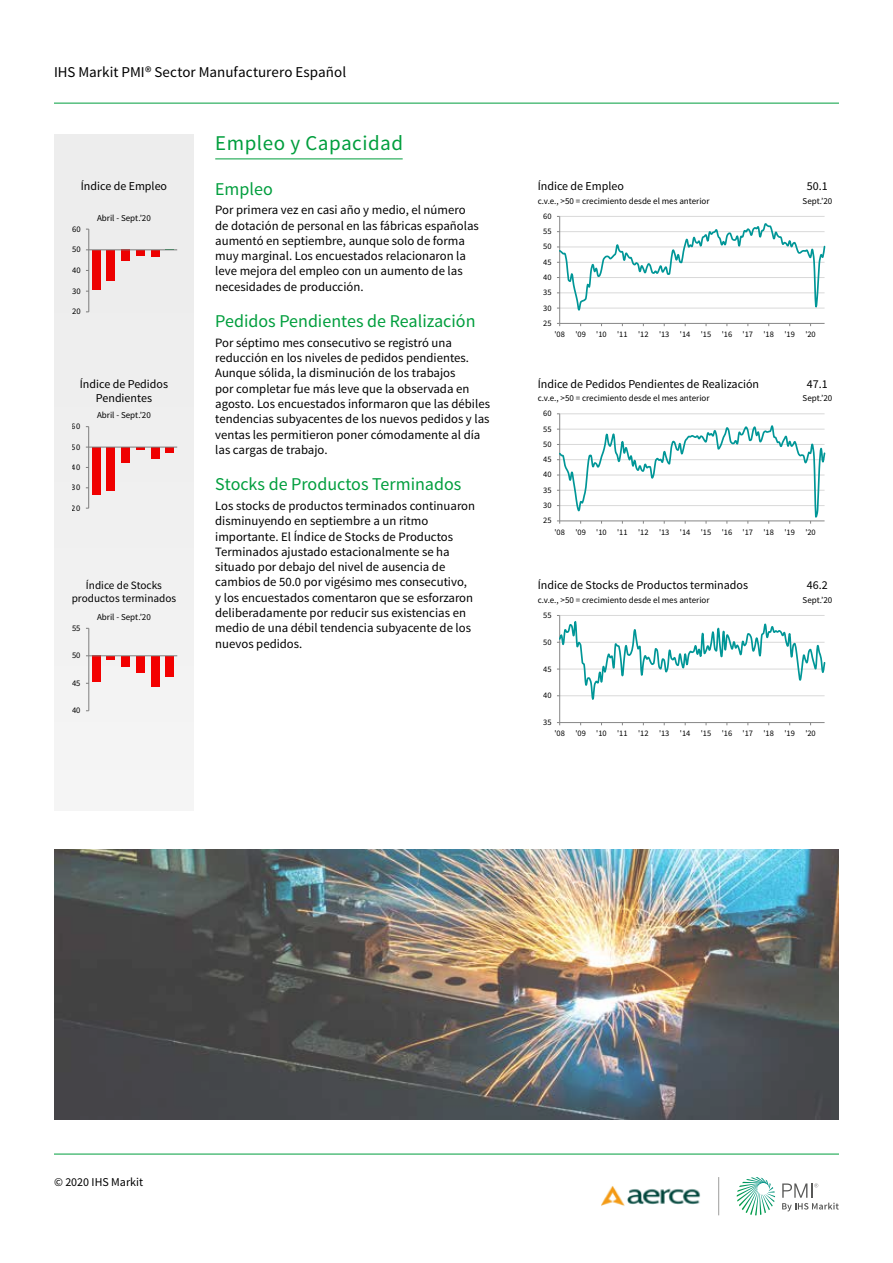
<style>
.page{position:relative;width:893px;height:1263px;background:#fff}
.page>*{position:absolute;margin:0;border:0;box-sizing:border-box;transform-origin:0 0}
.t1{font:21px "Source Sans Pro";letter-spacing:.025em;color:#009e3d}
.t2{font:18px "Source Sans Pro";color:#009e3d}
.t3{font:15px "Source Sans Pro";color:#000}
.t4{font:12.75px/15.3px "Source Sans Pro";color:#000}
.t5{font:12px/14.4px "Source Sans Pro";color:#000;text-align:center}
.t6{font:11.25px/13.5px "Source Sans Pro";color:#000;text-align:center}
.t7{font:9px "Source Sans Pro";color:#000}
.t8{font:8.55px "Source Sans Pro";letter-spacing:.005em;color:#000}
.t9{font:8.4px "Source Sans Pro";letter-spacing:-.005em;color:#000}
</style>
<div class="page">
<hr style="left:54px;top:103px;width:785px;height:1px;background:#009e3d">
<svg style="left:737px;top:1177px;width:38px;height:38px"></svg>
<svg style="left:782px;top:1183px;width:57px;height:28px"></svg>
<hr style="left:54px;top:1154px;width:785px;height:1px;background:#009e3d">
<img style="left:602px;top:1186px;width:99px;height:20px">
<hr style="left:718px;top:1177px;width:1px;height:38px;background:#9d9d9c">
<div style="left:54px;top:134px;width:140px;height:677px;background:#ededed"></div>
<hr style="left:215px;top:159px;width:188px;height:1px;background:#009e3d">
<hr style="left:559px;top:216px;width:1px;height:107px;background:#868686">
<hr style="left:560px;top:323px;width:264px;height:1px;background:#868686">
<svg style="left:557px;top:216px;width:268px;height:96px"></svg>
<div style="left:92px;top:250px;width:8px;height:39px;background:#ed0000"></div>
<div style="left:107px;top:250px;width:8px;height:30px;background:#ed0000"></div>
<div style="left:122px;top:250px;width:8px;height:11px;background:#ed0000"></div>
<div style="left:136px;top:250px;width:9px;height:5px;background:#ed0000"></div>
<div style="left:151px;top:250px;width:8px;height:7px;background:#ed0000"></div>
<hr style="left:89px;top:229px;width:1px;height:83px;background:#868686">
<hr style="left:89px;top:250px;width:88px;height:1px;background:#868686">
<hr style="left:560px;top:413px;width:264px;height:1px;background:#d9d9d9">
<hr style="left:559px;top:414px;width:1px;height:107px;background:#868686">
<svg style="left:557px;top:425px;width:268px;height:99px"></svg>
<div style="left:92px;top:447px;width:8px;height:48px;background:#ef0000"></div>
<div style="left:107px;top:447px;width:8px;height:44px;background:#ef0000"></div>
<div style="left:121px;top:447px;width:9px;height:16px;background:#ef0000"></div>
<svg style="left:136px;top:448px;width:8px;height:2px"></svg>
<div style="left:151px;top:447px;width:8px;height:11px;background:#ef0000"></div>
<div style="left:166px;top:447px;width:8px;height:6px;background:#ef0000"></div>
<hr style="left:88px;top:427px;width:1px;height:81px;background:#868686">
<hr style="left:89px;top:447px;width:88px;height:1px;background:#868686">
<hr style="left:559px;top:615px;width:1px;height:107px;background:#868686">
<hr style="left:560px;top:722px;width:264px;height:1px;background:#868686">
<svg style="left:557px;top:615px;width:268px;height:87px"></svg>
<div style="left:92px;top:656px;width:8px;height:26px;background:#f30000"></div>
<svg style="left:107px;top:656px;width:8px;height:4px"></svg>
<div style="left:122px;top:656px;width:8px;height:10px;background:#f20000"></div>
<div style="left:136px;top:656px;width:8px;height:16px;background:#f20000"></div>
<div style="left:151px;top:656px;width:8px;height:30px;background:#f30000"></div>
<div style="left:166px;top:656px;width:8px;height:21px;background:#f30000"></div>
<hr style="left:89px;top:628px;width:1px;height:83px;background:#868686">
<hr style="left:89px;top:655px;width:88px;height:1px;background:#868686">
<img style="left:54px;top:849px;width:785px;height:271px">
<p class="t3" style="left:54px;top:63px;width:294px">IHS Markit PMI® Sector Manufacturero Español</p>
<p class="t5" style="left:81px;top:179px;width:88px">Índice de Empleo</p>
<p class="t8" style="left:72px;top:223px;width:10px">60</p>
<p class="t8" style="left:72px;top:244px;width:10px">50</p>
<p class="t8" style="left:72px;top:265px;width:10px">40</p>
<p class="t8" style="left:72px;top:285px;width:10px">30</p>
<p class="t8" style="left:72px;top:306px;width:10px">20</p>
<p class="t7" style="left:97px;top:212px;width:55px">Abril - Sept.’20</p>
<p class="t5" style="left:80px;top:377px;width:90px">Índice de Pedidos<br>Pendientes</p>
<p class="t8" style="left:72px;top:421px;width:10px">60</p>
<p class="t8" style="left:72px;top:441px;width:10px">50</p>
<p class="t8" style="left:72px;top:462px;width:10px">40</p>
<p class="t8" style="left:72px;top:482px;width:10px">30</p>
<p class="t8" style="left:72px;top:502px;width:10px">20</p>
<p class="t7" style="left:97px;top:410px;width:55px">Abril - Sept.’20</p>
<p class="t6" style="left:72px;top:578px;width:106px">Índice de Stocks productos terminados</p>
<p class="t7" style="left:97px;top:611px;width:55px">Abril - Sept.’20</p>
<p class="t8" style="left:72px;top:623px;width:10px">55</p>
<p class="t8" style="left:72px;top:650px;width:10px">50</p>
<p class="t8" style="left:72px;top:678px;width:10px">45</p>
<p class="t8" style="left:72px;top:705px;width:10px">40</p>
<h1 class="t1" style="left:215px;top:130px;width:189px">Empleo y Capacidad</h1>
<h2 class="t2" style="left:215px;top:177px;width:59px">Empleo</h2>
<p class="t4" style="left:215px;top:203px;width:265px">Por primera vez en casi año y medio, el número de dotación de personal en las fábricas españolas aumentó en septiembre, aunque solo de forma muy marginal. Los encuestados relacionaron la leve mejora del empleo con un aumento de las necesidades de producción.</p>
<h2 class="t2" style="left:215px;top:310px;width:262px">Pedidos Pendientes de Realización</h2>
<p class="t4" style="left:215px;top:335px;width:276px">Por séptimo mes consecutivo se registró una reducción en los niveles de pedidos pendientes.<br>Aunque sólida, la disminución de los trabajos<br>por completar fue más leve que la observada en agosto. Los encuestados informaron que las débiles tendencias subyacentes de los nuevos pedidos y las ventas les permitieron poner cómodamente al día las cargas de trabajo.</p>
<h2 class="t2" style="left:215px;top:473px;width:248px">Stocks de Productos Terminados</h2>
<p class="t4" style="left:215px;top:498px;width:261px">Los stocks de productos terminados continuaron disminuyendo en septiembre a un ritmo importante. El Índice de Stocks de Productos Terminados ajustado estacionalmente se ha situado por debajo del nivel de ausencia de cambios de 50.0 por vigésimo mes consecutivo, y los encuestados comentaron que se esforzaron deliberadamente por reducir sus existencias en medio de una débil tendencia subyacente de los nuevos pedidos.</p>
<p class="t5" style="left:538px;top:179px;width:88px">Índice de Empleo</p>
<p class="t7" style="left:538px;top:195px;width:173px">c.v.e., &gt;50 = crecimiento desde el mes anterior</p>
<p class="t9" style="left:543px;top:211px;width:10px">60</p>
<p class="t9" style="left:543px;top:226px;width:10px">55</p>
<p class="t9" style="left:543px;top:241px;width:10px">50</p>
<p class="t9" style="left:543px;top:257px;width:10px">45</p>
<p class="t9" style="left:543px;top:272px;width:10px">40</p>
<p class="t9" style="left:543px;top:287px;width:10px">35</p>
<p class="t9" style="left:543px;top:303px;width:10px">30</p>
<p class="t9" style="left:543px;top:318px;width:10px">25</p>
<p class="t5" style="left:807px;top:179px;width:22px">50.1</p>
<p class="t7" style="left:803px;top:195px;width:31px">Sept.’20</p>
<p class="t9" style="left:554px;top:329px;width:263px">'08 '09 '10 '11 '12 '13 '14 '15 '16 '17 '18 '19 '20</p>
<p class="t5" style="left:538px;top:377px;width:223px">Índice de Pedidos Pendientes de Realización</p>
<p class="t7" style="left:538px;top:393px;width:173px">c.v.e., &gt;50 = crecimiento desde el mes anterior</p>
<p class="t9" style="left:543px;top:408px;width:10px">60</p>
<p class="t9" style="left:543px;top:424px;width:10px">55</p>
<p class="t9" style="left:543px;top:439px;width:10px">50</p>
<p class="t9" style="left:543px;top:454px;width:10px">45</p>
<p class="t9" style="left:543px;top:469px;width:10px">40</p>
<p class="t9" style="left:543px;top:485px;width:10px">35</p>
<p class="t9" style="left:543px;top:500px;width:10px">30</p>
<p class="t9" style="left:543px;top:515px;width:10px">25</p>
<p class="t5" style="left:807px;top:377px;width:22px">47.1</p>
<p class="t7" style="left:803px;top:393px;width:31px">Sept.’20</p>
<p class="t9" style="left:554px;top:527px;width:263px">'08 '09 '10 '11 '12 '13 '14 '15 '16 '17 '18 '19 '20</p>
<p class="t5" style="left:538px;top:578px;width:212px">Índice de Stocks de Productos terminados</p>
<p class="t7" style="left:538px;top:594px;width:173px">c.v.e., &gt;50 = crecimiento desde el mes anterior</p>
<p class="t9" style="left:543px;top:610px;width:10px">55</p>
<p class="t9" style="left:543px;top:637px;width:10px">50</p>
<p class="t9" style="left:543px;top:663px;width:10px">45</p>
<p class="t9" style="left:543px;top:690px;width:10px">40</p>
<p class="t9" style="left:543px;top:717px;width:10px">35</p>
<p class="t5" style="left:807px;top:578px;width:22px">46.2</p>
<p class="t7" style="left:803px;top:594px;width:31px">Sept.’20</p>
<p class="t9" style="left:554px;top:728px;width:263px">'08 '09 '10 '11 '12 '13 '14 '15 '16 '17 '18 '19 '20</p>
<p class="t5" style="left:54px;top:1175px;width:91px">© 2020 IHS Markit</p>
</div>
